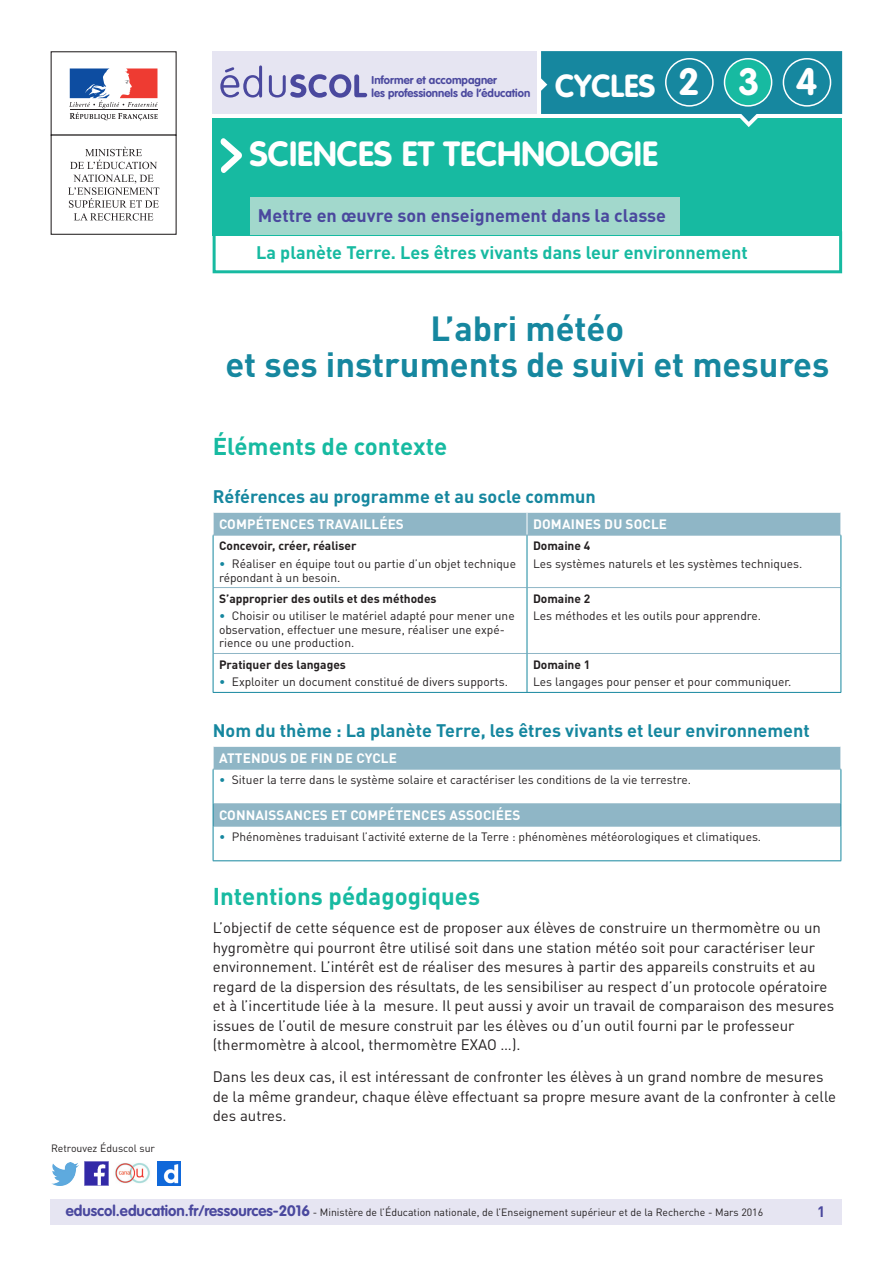
<style>
.page{position:relative;width:893px;height:1263px;background:#fff}
.page>*{position:absolute;margin:0;border:0;box-sizing:border-box;transform-origin:0 0}
.t1{font:700 37.5px "VAG Rounded Std";color:#fff}
._02_Sous-titre{font:700 34.5px/36px "DIN Pro";color:#16879f;text-align:center}
._01_Nom_de_la_discip{font:700 34.5px "VAG Rounded Std";color:#fff}
.t2{font:700 31.5px "VAG Rounded Std";color:#fff}
._03_Titre_de_niveau{font:700 24px "DIN Pro";color:#17baa1}
._04_Titre_de_niveau{font:700 18px "DIN Pro";color:#16879f}
._03_Sous-catégorie-r{font:700 18px "DIN Pro";color:#17baa1}
.t3{font:700 18px "DIN Pro";color:#4a489e}
._06_Texte_courant{font:15px/19.5px "DIN Pro";color:#231f20}
.t4{font:700 15px "DIN Pro";color:#4a489e}
.Titre_têtière_tablea{font:700 13.5px "DIN Pro";letter-spacing:.01em;color:#fff}
._08_Liste_à_puces_ni{font:12px/13.5px "DIN Pro";color:#231f20}
.Texte_courant_tablea{font:12px "DIN Pro";color:#231f20}
.Texte_gras_noir{font:700 12px "DIN Pro";color:#231f20}
.t5{font:700 11.25px/13.5px "VAG Rounded Std";color:#4a489e}
.t6{font:10.5px "DIN Pro";color:#231f20}
.s1{color:#16879f}
.s2{font-family:"VAG Rounded Std";font-weight:700;font-size:15px;color:#4a489e}
</style>
<div class="page">
<div style="left:213px;top:231px;width:629px;height:42px;border:3px solid #17baa1"></div>
<div style="left:213px;top:118px;width:629px;height:118px;background:#17baa1"></div>
<div style="left:251px;top:197px;width:429px;height:38px;background:#a2d8cc"></div>
<svg style="left:220px;top:138px;width:22px;height:35px"></svg>
<div style="left:213px;top:51px;width:324px;height:63px;background:#e6e5f2"></div>
<svg style="left:220px;top:65px;width:147px;height:33px"></svg>
<div style="left:51px;top:51px;width:126px;height:85px;border:1px solid #231f20"></div>
<svg style="left:69px;top:68px;width:89px;height:52px"></svg>
<hr style="left:70px;top:109px;width:87px;height:1px;background:#231f20">
<svg style="left:70px;top:147px;width:87px;height:22px"></svg>
<svg style="left:68px;top:175px;width:91px;height:46px"></svg>
<svg style="left:541px;top:51px;width:301px;height:76px"></svg>
<div style="left:665px;top:58px;width:49px;height:49px;border:2px solid #fff;border-radius:50%"></div>
<div style="left:724px;top:59px;width:48px;height:47px;background:#17baa1;border-radius:50%"></div>
<div style="left:724px;top:58px;width:48px;height:49px;border:2px solid #fff;border-radius:50%"></div>
<div style="left:783px;top:58px;width:48px;height:49px;border:2px solid #fff;border-radius:50%"></div>
<div style="left:50px;top:1199px;width:791px;height:26px;background:#e6e5f2"></div>
<img style="left:85px;top:1162px;width:23px;height:23px">
<img style="left:51px;top:1163px;width:28px;height:22px">
<img style="left:158px;top:1162px;width:22px;height:23px">
<img style="left:115px;top:1163px;width:35px;height:21px">
<div style="left:213px;top:513px;width:628px;height:22px;background:#8fb6c6"></div>
<hr style="left:213px;top:535px;width:314px;height:1px;background:#8fb6c6">
<hr style="left:527px;top:535px;width:314px;height:1px;background:#8fb6c6">
<hr style="left:213px;top:587px;width:314px;height:1px;background:#8fb6c6">
<hr style="left:527px;top:587px;width:314px;height:1px;background:#8fb6c6">
<hr style="left:213px;top:653px;width:314px;height:1px;background:#8fb6c6">
<hr style="left:527px;top:653px;width:314px;height:1px;background:#8fb6c6">
<hr style="left:213px;top:535px;width:1px;height:52px;background:#16879f">
<hr style="left:527px;top:535px;width:1px;height:52px;background:#16879f">
<hr style="left:841px;top:535px;width:1px;height:52px;background:#16879f">
<hr style="left:213px;top:587px;width:1px;height:66px;background:#16879f">
<hr style="left:527px;top:588px;width:1px;height:65px;background:#16879f">
<hr style="left:841px;top:587px;width:1px;height:66px;background:#16879f">
<hr style="left:213px;top:653px;width:1px;height:39px;background:#16879f">
<hr style="left:527px;top:654px;width:1px;height:38px;background:#16879f">
<hr style="left:841px;top:653px;width:1px;height:39px;background:#16879f">
<hr style="left:213px;top:692px;width:314px;height:1px;background:#16879f">
<hr style="left:527px;top:692px;width:314px;height:1px;background:#16879f">
<svg style="left:214px;top:747px;width:627px;height:79px;fill:#8fb6c6"></svg>
<svg style="left:213px;top:747px;width:1px;height:22px"></svg>
<hr style="left:213px;top:769px;width:628px;height:1px;background:#8fb6c6">
<hr style="left:213px;top:803px;width:628px;height:1px;background:#8fb6c6">
<hr style="left:213px;top:826px;width:628px;height:1px;background:#8fb6c6">
<hr style="left:213px;top:769px;width:1px;height:35px;background:#16879f">
<hr style="left:841px;top:769px;width:1px;height:35px;background:#16879f">
<svg style="left:213px;top:804px;width:1px;height:22px"></svg>
<svg style="left:841px;top:804px;width:1px;height:22px"></svg>
<hr style="left:213px;top:826px;width:1px;height:34px;background:#16879f">
<hr style="left:841px;top:826px;width:1px;height:34px;background:#16879f">
<hr style="left:213px;top:860px;width:628px;height:1px;background:#16879f">
<p class="t5" style="left:372px;top:74px;width:160px">Informer et accompagner<br>les professionnels de l’éducation</p>
<p class="t2" style="left:555px;top:67px;width:102px">CYCLES</p>
<p class="t1" style="left:678px;top:60px;width:23px">2</p>
<p class="t1" style="left:738px;top:60px;width:23px">3</p>
<p class="t1" style="left:796px;top:60px;width:23px">4</p>
<p class="_01_Nom_de_la_discip" style="left:249px;top:133px;width:410px">SCIENCES ET TECHNOLOGIE</p>
<p class="t3" style="left:258px;top:204px;width:410px">Mettre en œuvre son enseignement dans la classe</p>
<p class="_03_Sous-catégorie-r" style="left:256px;top:240px;width:493px">La planète Terre. Les êtres vivants dans leur environnement</p>
<p class="_02_Sous-titre" style="left:225px;top:309px;width:606px">L’abri météo<br>et ses instruments de suivi et mesures</p>
<p class="_03_Titre_de_niveau" style="left:213px;top:431px;width:236px">Éléments de contexte</p>
<p class="_04_Titre_de_niveau" style="left:213px;top:484px;width:384px">Références au programme et au socle commun</p>
<p class="Titre_têtière_tablea" style="left:219px;top:515px;width:186px">COMPÉTENCES TRAVAILLÉES</p>
<p class="Titre_têtière_tablea" style="left:533px;top:515px;width:136px">DOMAINES DU SOCLE</p>
<p class="Texte_gras_noir" style="left:219px;top:538px;width:139px">Concevoir, créer, réaliser</p>
<p class="_08_Liste_à_puces_ni" style="left:219px;top:557px;width:298px"><span class="s1">•</span> Réaliser en équipe tout ou partie d’un objet technique répondant à un besoin.</p>
<p class="Texte_gras_noir" style="left:533px;top:538px;width:59px">Domaine 4</p>
<p class="Texte_courant_tablea" style="left:533px;top:556px;width:271px">Les systèmes naturels et les systèmes techniques.</p>
<p class="Texte_gras_noir" style="left:219px;top:590px;width:219px">S’approprier des outils et des méthodes</p>
<p class="_08_Liste_à_puces_ni" style="left:219px;top:609px;width:297px"><span class="s1">•</span> Choisir ou utiliser le matériel adapté pour mener une observation, effectuer une mesure, réaliser une expé&shy;rience ou une production.</p>
<p class="Texte_gras_noir" style="left:533px;top:590px;width:59px">Domaine 2</p>
<p class="Texte_courant_tablea" style="left:533px;top:608px;width:230px">Les méthodes et les outils pour apprendre.</p>
<p class="Texte_gras_noir" style="left:533px;top:656px;width:59px">Domaine 1</p>
<p class="Texte_courant_tablea" style="left:533px;top:674px;width:260px">Les langages pour penser et pour communiquer.</p>
<p class="_04_Titre_de_niveau" style="left:213px;top:718px;width:598px">Nom du thème : La planète Terre, les êtres vivants et leur environnement</p>
<p class="Titre_têtière_tablea" style="left:219px;top:749px;width:179px">ATTENDUS DE FIN DE CYCLE</p>
<p class="_08_Liste_à_puces_ni" style="left:219px;top:773px;width:473px"><span class="s1">•</span> Situer la terre dans le système solaire et caractériser les conditions de la vie terrestre.</p>
<p class="Titre_têtière_tablea" style="left:219px;top:806px;width:303px">CONNAISSANCES ET COMPÉTENCES ASSOCIÉES</p>
<p class="_08_Liste_à_puces_ni" style="left:219px;top:830px;width:544px"><span class="s1">•</span> Phénomènes traduisant l’activité externe de la Terre : phénomènes météorologiques et climatiques.</p>
<p class="Texte_gras_noir" style="left:219px;top:656px;width:128px">Pratiquer des langages</p>
<p class="_08_Liste_à_puces_ni" style="left:219px;top:675px;width:290px"><span class="s1">•</span> Exploiter un document constitué de divers supports.</p>
<p class="t6" style="left:51px;top:1141px;width:106px">Retrouvez Éduscol sur</p>
<p class="_03_Titre_de_niveau" style="left:213px;top:881px;width:269px">Intentions pédagogiques</p>
<p class="_06_Texte_courant" style="left:213px;top:918px;width:623px">L’objectif de cette séquence est de proposer aux élèves de construire un thermomètre ou un hygromètre qui pourront être utilisé soit dans une station météo soit pour caractériser leur environnement. L’intérêt est de réaliser des mesures à partir des appareils construits et au regard de la dispersion des résultats, de les sensibiliser au respect d’un protocole opératoire et à l’incertitude liée à la mesure. Il peut aussi y avoir un travail de comparaison des mesures issues de l’outil de mesure construit par les élèves ou d’un outil fourni par le professeur (thermomètre à alcool, thermomètre EXAO …).</p>
<p class="_06_Texte_courant" style="left:213px;top:1067px;width:625px">Dans les deux cas, il est intéressant de confronter les élèves à un grand nombre de mesures de la même grandeur, chaque élève effectuant sa propre mesure avant de la confronter à celle des autres.</p>
<p class="t6" style="left:66px;top:1205px;width:699px"><span class="s2">eduscol.education.fr/ressources-2016</span> - Ministère de l’Éducation nationale, de l’Enseignement supérieur et de la Recherche - Mars 2016</p>
<p class="t4" style="left:817px;top:1201px;width:10px">1</p>
</div>
